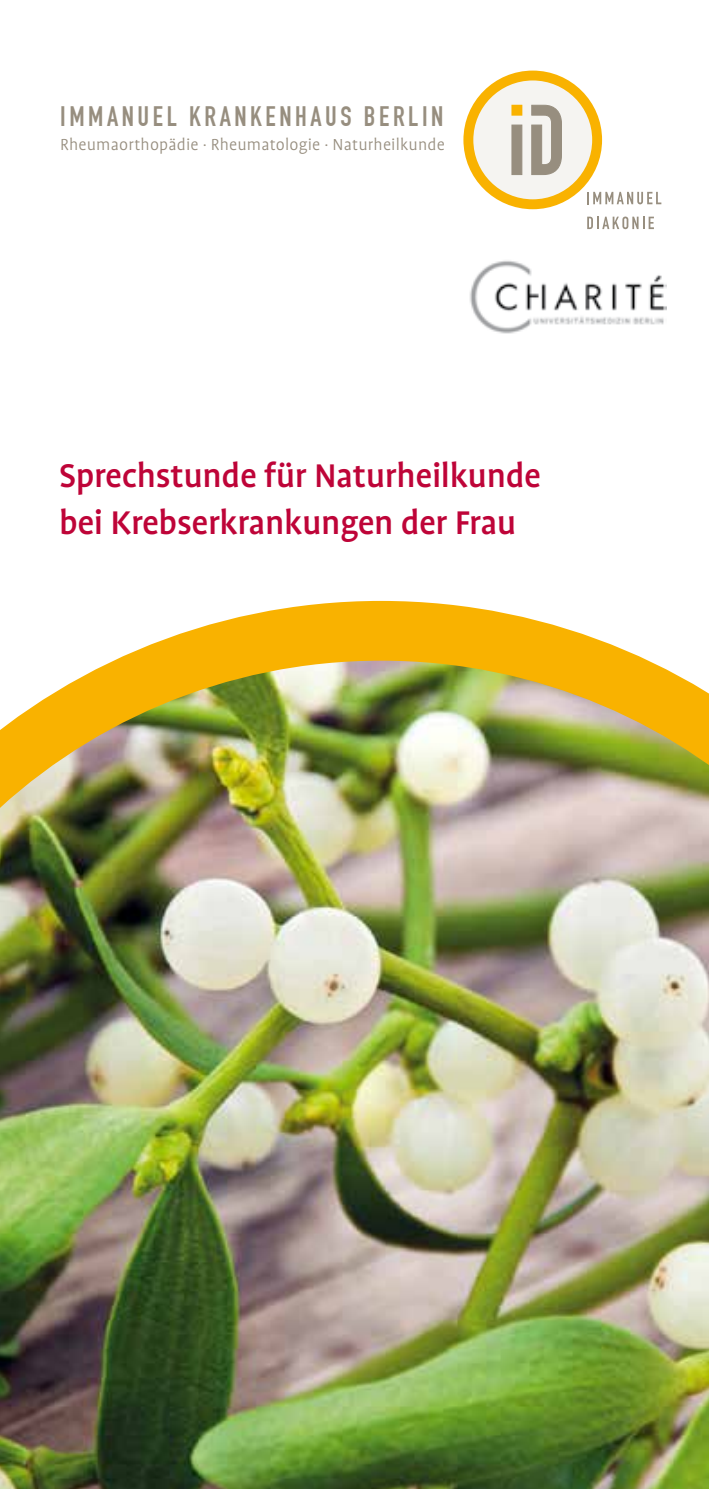
<style>
.page{position:relative;width:709px;height:1489px;background:#fff}
.page>*{position:absolute;margin:0;border:0;box-sizing:border-box;transform-origin:0 0}
.t1{font:500 37.5px/47.5px "Profile OT";letter-spacing:-.01em;color:#be0438}
.t2{font:27.5px "DIN Engschrift LT Alternate";letter-spacing:.13em;color:#978e7f}
.t3{font:300 18.25px "Profile OT";letter-spacing:.01em;color:#978e7f}
</style>
<div class="page">
<img style="left:0;top:601px;width:709px;height:887px">
<svg style="left:587px;top:217px;width:33px;height:12px"></svg>
<svg style="left:622px;top:216px;width:6px;height:13px"></svg>
<svg style="left:632px;top:217px;width:22px;height:12px"></svg>
<svg style="left:587px;top:192px;width:74px;height:12px"></svg>
<div style="left:463px;top:71px;width:139px;height:138px;background:#f9b200;border-radius:50%"></div>
<div style="left:473px;top:80px;width:119px;height:119px;background:#f5f4f1;border-radius:50%"></div>
<svg style="left:511px;top:104px;width:51px;height:71px"></svg>
<div style="left:512px;top:105px;width:10px;height:10px;background:#f9b200"></div>
<img style="left:469px;top:260px;width:197px;height:74px">
<p class="t2" style="left:60px;top:100px;width:385px">IMMANUEL KRANKENHAUS BERLIN</p>
<p class="t3" style="left:60px;top:134px;width:386px">Rheumaorthopädie . Rheumatologie . Naturheilkunde</p>
<p class="t1" style="left:59px;top:452px;width:483px">Sprechstunde für Naturheilkunde bei Krebserkrankungen der Frau</p>
</div>
